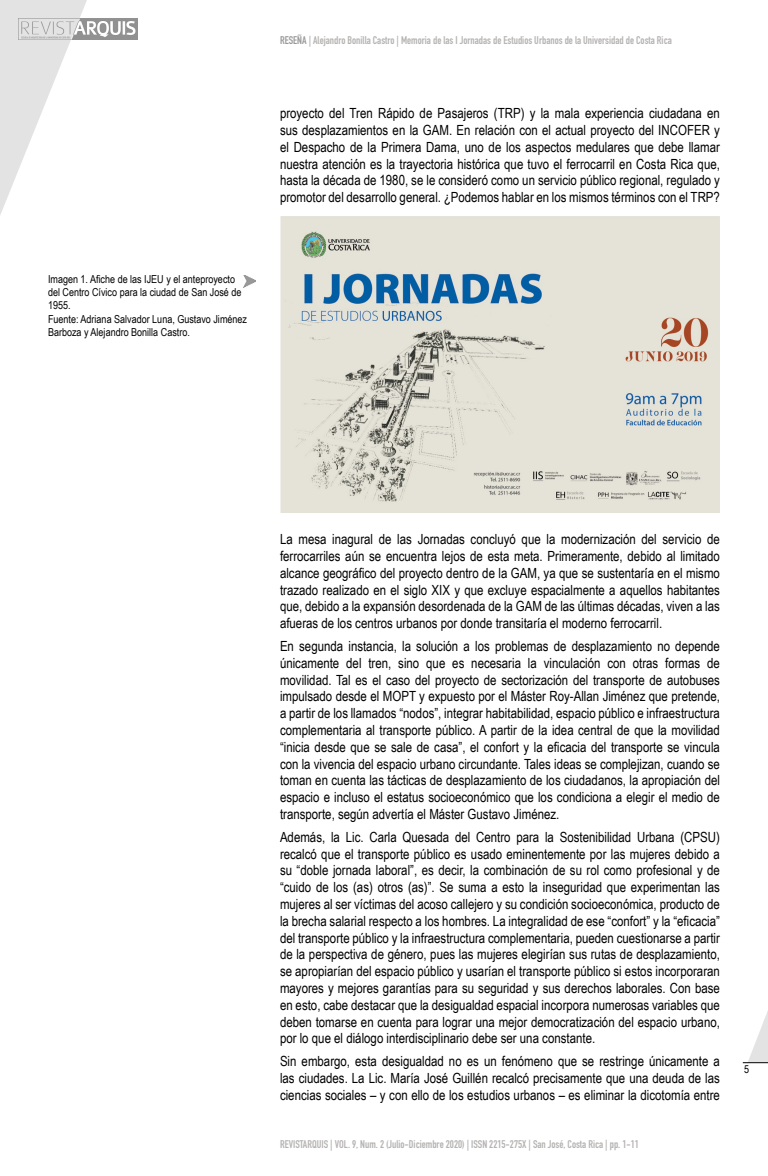
<style>
.page{position:relative;width:768px;height:1176px;background:#fff}
.page>*{position:absolute;margin:0;border:0;box-sizing:border-box;transform-origin:0 0}
._06_CUERPO_DE_TEXTO{font:14px/16.8px "Arial Narrow";color:#000;text-align:justify}
.t1{font:700 11px "DIN Condensed";color:#b5b3b2}
._09_CITACIONES___FIG{font:11px/13.2px "Arial Narrow";color:#000}
.s1{color:#999}
</style>
<div class="page">
<svg style="left:743px;top:1011px;width:25px;height:52px"></svg>
<img style="left:280px;top:216px;width:440px;height:296px">
<svg style="left:244px;top:275px;width:12px;height:12px"></svg>
<svg style="left:0;top:0;width:87px;height:215px"></svg>
<img style="left:18px;top:18px;width:120px;height:21px">
<p class="_09_CITACIONES___FIG" style="left:48px;top:272px;width:195px">Imagen 1. Afiche de las IJEU y el anteproyecto del Centro Cívico para la ciudad de San José de<br>1955.</p>
<p class="_09_CITACIONES___FIG" style="left:48px;top:312px;width:201px">Fuente: Adriana Salvador Luna, Gustavo Jiménez<br>Barboza y Alejandro Bonilla Castro.</p>
<p class="t1" style="left:280px;top:33px;width:393px"><span class="s1">RESEÑA</span> | Alejandro Bonilla Castro | Memoria de las I Jornadas de Estudios Urbanos de la Universidad de Costa Rica</p>
<p class="_06_CUERPO_DE_TEXTO" style="left:280px;top:104px;width:442px">proyecto del Tren Rápido de Pasajeros (TRP) y la mala experiencia ciudadana en sus desplazamientos en la GAM. En relación con el actual proyecto del INCOFER y el Despacho de la Primera Dama, uno de los aspectos medulares que debe llamar nuestra atención es la trayectoria histórica que tuvo el ferrocarril en Costa Rica que, hasta la década de 1980, se le consideró como un servicio público regional, regulado y promotor del desarrollo general. ¿Podemos hablar en los mismos términos con el TRP?</p>
<p class="_06_CUERPO_DE_TEXTO" style="left:280px;top:530px;width:441px">La mesa inagural de las Jornadas concluyó que la modernización del servicio de ferrocarriles aún se encuentra lejos de esta meta. Primeramente, debido al limitado alcance geográfico del proyecto dentro de la GAM, ya que se sustentaría en el mismo trazado realizado en el siglo XIX y que excluye espacialmente a aquellos habitantes que, debido a la expansión desordenada de la GAM de las últimas décadas, viven a las afueras de los centros urbanos por donde transitaría el moderno ferrocarril.</p>
<p class="_06_CUERPO_DE_TEXTO" style="left:280px;top:637px;width:442px">En segunda instancia, la solución a los problemas de desplazamiento no depende únicamente del tren, sino que es necesaria la vinculación con otras formas de movilidad. Tal es el caso del proyecto de sectorización del transporte de autobuses impulsado desde el MOPT y expuesto por el Máster Roy-Allan Jiménez que pretende, a partir de los llamados “nodos”, integrar habitabilidad, espacio público e infraestructura complementaria al transporte público. A partir de la idea central de que la movilidad “inicia desde que se sale de casa”, el confort y la eficacia del transporte se vincula con la vivencia del espacio urbano circundante. Tales ideas se complejizan, cuando se toman en cuenta las tácticas de desplazamiento de los ciudadanos, la apropiación del espacio e incluso el estatus socioeconómico que los condiciona a elegir el medio de transporte, según advertía el Máster Gustavo Jiménez.</p>
<p class="_06_CUERPO_DE_TEXTO" style="left:280px;top:828px;width:442px">Además, la Lic. Carla Quesada del Centro para la Sostenibilidad Urbana (CPSU) recalcó que el transporte público es usado eminentemente por las mujeres debido a su “doble jornada laboral”, es decir, la combinación de su rol como profesional y de “cuido de los (as) otros (as)”. Se suma a esto la inseguridad que experimentan las mujeres al ser víctimas del acoso callejero y su condición socioeconómica, producto de la brecha salarial respecto a los hombres. La integralidad de ese “confort” y la “eficacia” del transporte público y la infraestructura complementaria, pueden cuestionarse a partir de la perspectiva de género, pues las mujeres elegirían sus rutas de desplazamiento, se apropiarían del espacio público y usarían el transporte público si estos incorporaran mayores y mejores garantías para su seguridad y sus derechos laborales. Con base en esto, cabe destacar que la desigualdad espacial incorpora numerosas variables que deben tomarse en cuenta para lograr una mejor democratización del espacio urbano, por lo que el diálogo interdisciplinario debe ser una constante.</p>
<p class="_06_CUERPO_DE_TEXTO" style="left:280px;top:1052px;width:442px">Sin embargo, esta desigualdad no es un fenómeno que se restringe únicamente a las ciudades. La Lic. María José Guillén recalcó precisamente que una deuda de las ciencias sociales – y con ello de los estudios urbanos – es eliminar la dicotomía entre</p>
<p class="t1" style="left:280px;top:1137px;width:360px">REVISTARQUIS | VOL. 9, Num. 2 (Julio-Diciembre 2020) | ISSN 2215-275X | San José, Costa Rica | pp. 1-11</p>
<p class="_09_CITACIONES___FIG" style="left:744px;top:1062px;width:7px">5</p>
</div>
